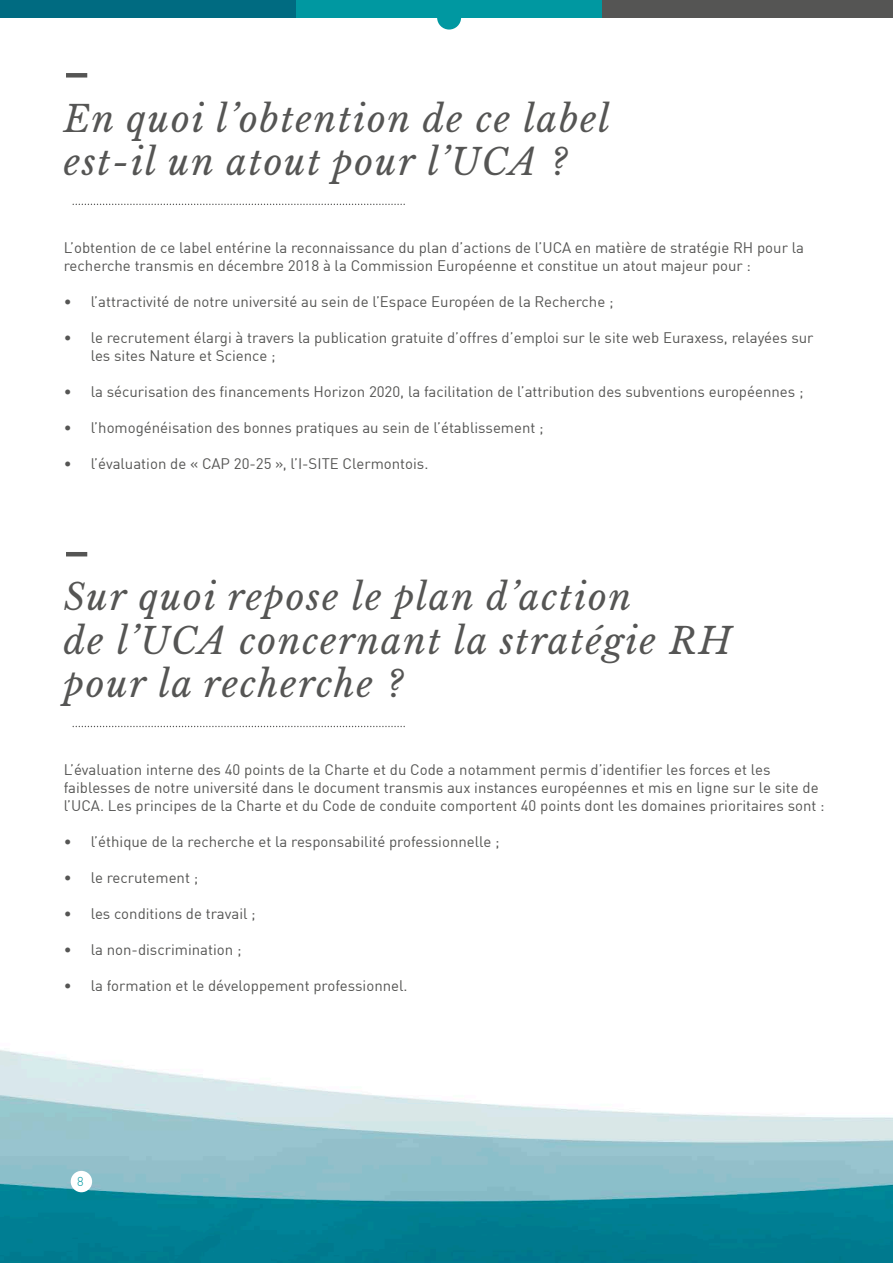
<style>
.page{position:relative;width:893px;height:1263px;background:#fff}
.page>*{position:absolute;margin:0;border:0;box-sizing:border-box;transform-origin:0 0}
.t1{font:italic 36px/43.2px "Libre Baskerville";letter-spacing:.05em;color:#555554}
.t2{font:15px/18px "DIN Offc";color:#555554}
.t3{font:300 12.75px "DIN Offc";color:#0098a1}
</style>
<div class="page">
<div style="left:0;top:0;width:296px;height:18px;background:#006b81"></div>
<div style="left:602px;top:0;width:291px;height:18px;background:#555554"></div>
<div style="left:296px;top:0;width:306px;height:18px;background:#0098a1"></div>
<div style="left:437px;top:6px;width:24px;height:24px;background:#0098a1;border-radius:50%"></div>
<img style="left:0;top:1050px;width:893px;height:213px">
<div style="left:71px;top:1171px;width:21px;height:21px;background:#fff;border-radius:50%"></div>
<div style="left:66px;top:73px;width:21px;height:5px;background:#555554"></div>
<svg style="left:73px;top:204px;width:332px;height:1px"></svg>
<hr style="left:66px;top:552px;width:21px;height:4px;background:#555554">
<svg style="left:73px;top:726px;width:332px;height:1px"></svg>
<h1 class="t1" style="left:64px;top:97px;width:547px">En quoi l’obtention de ce label est-il un atout pour l’UCA ?</h1>
<p class="t2" style="left:64px;top:238px;width:742px">L’obtention de ce label entérine la reconnaissance du plan d’actions de l’UCA en matière de stratégie RH pour la recherche transmis en décembre 2018 à la Commission Européenne et constitue un atout majeur pour :</p>
<p class="t2" style="left:64px;top:292px;width:551px">• l’attractivité de notre université au sein de l’Espace Européen de la Recherche ;</p>
<p class="t2" style="left:91px;top:328px;width:724px;text-indent:-27px">• le recrutement élargi à travers la publication gratuite d’offres d’emploi sur le site web Euraxess, relayées sur les sites Nature et Science ;</p>
<p class="t2" style="left:64px;top:382px;width:741px">• la sécurisation des financements Horizon 2020, la facilitation de l’attribution des subventions européennes ;</p>
<p class="t2" style="left:64px;top:418px;width:481px">• l’homogénéisation des bonnes pratiques au sein de l’établissement ;</p>
<p class="t2" style="left:64px;top:454px;width:366px">• l’évaluation de « CAP 20-25 », l’I-SITE Clermontois.</p>
<h1 class="t1" style="left:64px;top:576px;width:669px">Sur quoi repose le plan d’action<br>de l’UCA concernant la stratégie RH pour la recherche ?</h1>
<p class="t2" style="left:64px;top:760px;width:762px">L’évaluation interne des 40 points de la Charte et du Code a notamment permis d’identifier les forces et les faiblesses de notre université dans le document transmis aux instances européennes et mis en ligne sur le site de l’UCA. Les principes de la Charte et du Code de conduite comportent 40 points dont les domaines prioritaires sont :</p>
<p class="t2" style="left:64px;top:832px;width:437px">• l’éthique de la recherche et la responsabilité professionnelle ;</p>
<p class="t2" style="left:64px;top:868px;width:136px">• le recrutement ;</p>
<p class="t2" style="left:64px;top:904px;width:193px">• les conditions de travail ;</p>
<p class="t2" style="left:64px;top:940px;width:179px">• la non-discrimination ;</p>
<p class="t2" style="left:64px;top:976px;width:345px">• la formation et le développement professionnel.</p>
<p class="t3" style="left:77px;top:1174px;width:8px">8</p>
</div>
